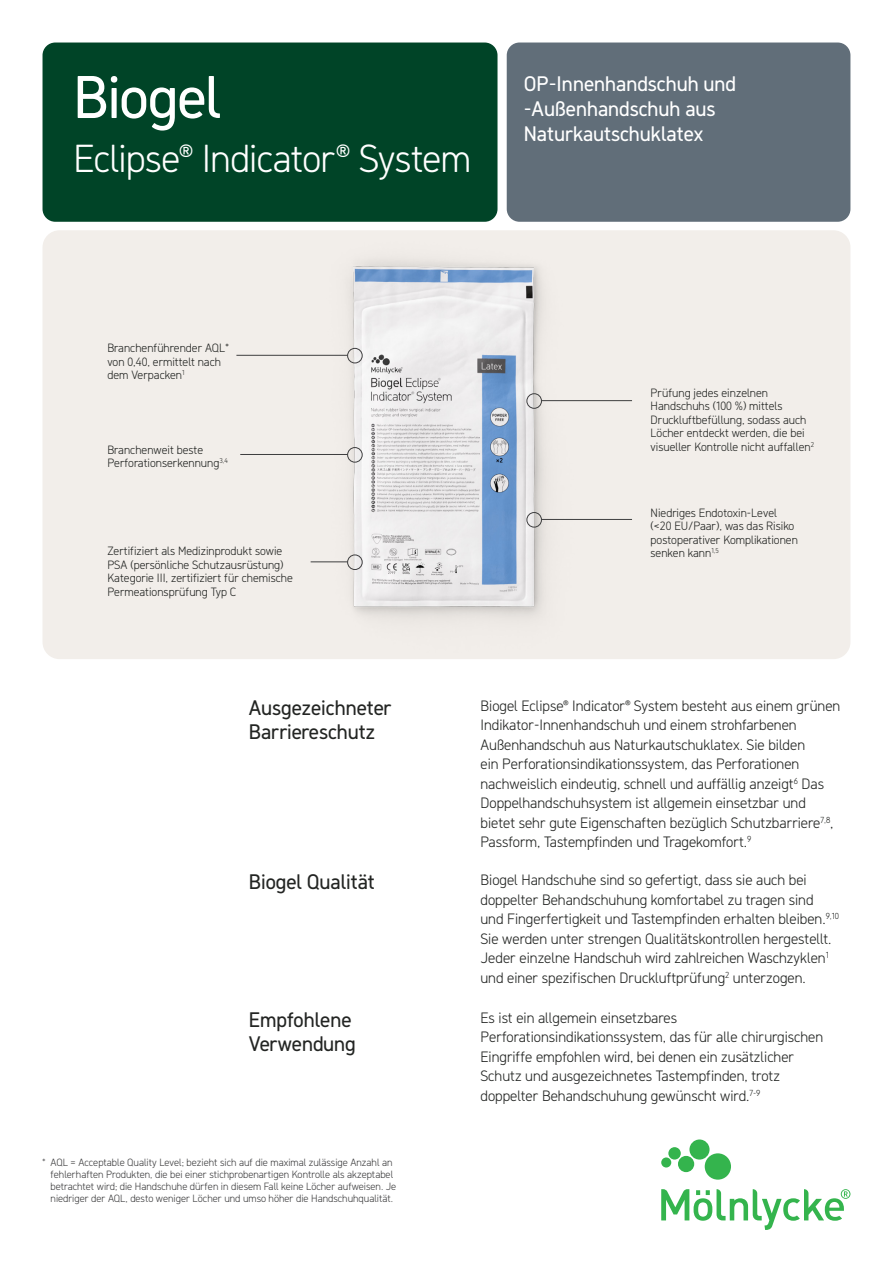
<style>
.page{position:relative;width:893px;height:1263px;background:#fff}
.page>*{position:absolute;margin:0;border:0;box-sizing:border-box;transform-origin:0 0}
.t1{font:60px "Molnlycke Sans";letter-spacing:-.015em;color:#fff}
.t2{font:300 39px "Molnlycke Sans";letter-spacing:-.015em;color:#fff}
.t3{font:21px/24px "Molnlycke Sans";color:#232523}
.t4{font:21px/25.2px "Molnlycke Sans";color:#fff}
.t5{font:300 15px/19.5px "Molnlycke Sans";color:#232523}
.t6{font:300 12px/13.5px "Molnlycke Sans";color:#232523}
.t7{font:300 10.5px/12px "Molnlycke Sans";color:#3e3e3f}
</style>
<div class="page">
<div style="left:43px;top:230px;width:807px;height:429px;background:#f2eeea;border-radius:17px"></div>
<div style="left:43px;top:43px;width:454px;height:179px;background:#004427;border-radius:13px"></div>
<div style="left:507px;top:43px;width:343px;height:179px;background:#616e79;border-radius:13px"></div>
<svg style="left:661px;top:1139px;width:189px;height:91px"></svg>
<img style="left:220px;top:212px;width:449px;height:406px">
<div style="left:347px;top:555px;width:15px;height:15px;border:1px solid #3e3e3f;border-radius:50%"></div>
<hr style="left:311px;top:561px;width:37px;height:1px;background:#3e3e3f">
<div style="left:347px;top:447px;width:15px;height:15px;border:1px solid #3e3e3f;border-radius:50%"></div>
<hr style="left:240px;top:454px;width:108px;height:1px;background:#3e3e3f">
<div style="left:527px;top:512px;width:15px;height:15px;border:1px solid #3e3e3f;border-radius:50%"></div>
<hr style="left:541px;top:519px;width:91px;height:1px;background:#3e3e3f">
<div style="left:527px;top:393px;width:15px;height:16px;border:1px solid #3e3e3f;border-radius:50%"></div>
<hr style="left:541px;top:400px;width:91px;height:1px;background:#3e3e3f">
<div style="left:347px;top:348px;width:15px;height:15px;border:1px solid #3e3e3f;border-radius:50%"></div>
<hr style="left:236px;top:355px;width:112px;height:1px;background:#3e3e3f">
<p class="t1" style="left:73px;top:61px;width:149px">Biogel</p>
<p class="t2" style="left:73px;top:136px;width:399px">Eclipse® Indicator® System</p>
<p class="t4" style="left:524px;top:71px;width:214px">OP-Innenhandschuh und -Außenhandschuh aus<br>Naturkautschuklatex</p>
<p class="t6" style="left:107px;top:341px;width:123px">Branchenführender AQL* von 0,40, ermittelt nach dem Verpacken<sup>1</sup></p>
<p class="t6" style="left:107px;top:443px;width:122px">Branchenweit beste<br>Perforationserkennung<sup>3,4</sup></p>
<p class="t6" style="left:107px;top:544px;width:187px">Zertifiziert als Medizinprodukt sowie PSA (persönliche Schutzausrüstung)<br>Kategorie III, zertifiziert für chemische Permeationsprüfung Typ C</p>
<p class="t6" style="left:651px;top:386px;width:165px">Prüfung jedes einzelnen<br>Handschuhs (100 %) mittels<br>Druckluftbefüllung, sodass auch<br>Löcher entdeckt werden, die bei visueller Kontrolle nicht auffallen<sup>2</sup></p>
<p class="t6" style="left:651px;top:506px;width:149px">Niedriges Endotoxin-Level (&lt;20 EU/Paar), was das Risiko postoperativer Komplikationen senken kann<sup>1,5</sup></p>
<p class="t3" style="left:249px;top:695px;width:145px">Ausgezeichneter<br>Barriereschutz</p>
<p class="t5" style="left:480px;top:696px;width:361px">Biogel Eclipse® Indicator® System besteht aus einem grünen Indikator-Innenhandschuh und einem strohfarbenen Außenhandschuh aus Naturkautschuklatex. Sie bilden<br>ein Perforationsindikationssystem, das Perforationen nachweislich eindeutig, schnell und auffällig anzeigt<sup>6</sup> Das Doppelhandschuhsystem ist allgemein einsetzbar und bietet sehr gute Eigenschaften bezüglich Schutzbarriere<sup>7,8</sup>, Passform, Tastempfinden und Tragekomfort.<sup>9</sup></p>
<p class="t3" style="left:249px;top:869px;width:128px">Biogel Qualität</p>
<p class="t5" style="left:480px;top:870px;width:360px">Biogel Handschuhe sind so gefertigt, dass sie auch bei doppelter Behandschuhung komfortabel zu tragen sind und Fingerfertigkeit und Tastempfinden erhalten bleiben.<sup>9,10<br></sup>Sie werden unter strengen Qualitätskontrollen hergestellt.<br>Jeder einzelne Handschuh wird zahlreichen Waschzyklen<sup>1 </sup>und einer spezifischen Druckluftprüfung<sup>2</sup> unterzogen.</p>
<p class="t3" style="left:249px;top:1007px;width:108px">Empfohlene<br>Verwendung</p>
<p class="t5" style="left:480px;top:1008px;width:344px">Es ist ein allgemein einsetzbares Perforationsindikationssystem, das für alle chirurgischen Eingriffe empfohlen wird, bei denen ein zusätzlicher Schutz und ausgezeichnetes Tastempfinden, trotz doppelter Behandschuhung gewünscht wird.<sup>7-9</sup></p>
<p class="t7" style="left:51px;top:1156px;width:347px;text-indent:-9px">* AQL = Acceptable Quality Level; bezieht sich auf die maximal zulässige Anzahl an fehlerhaften Produkten, die bei einer stichprobenartigen Kontrolle als akzeptabel betrachtet wird; die Handschuhe dürfen in diesem Fall keine Löcher aufweisen. Je niedriger der AQL, desto weniger Löcher und umso höher die Handschuhqualität.</p>
</div>
